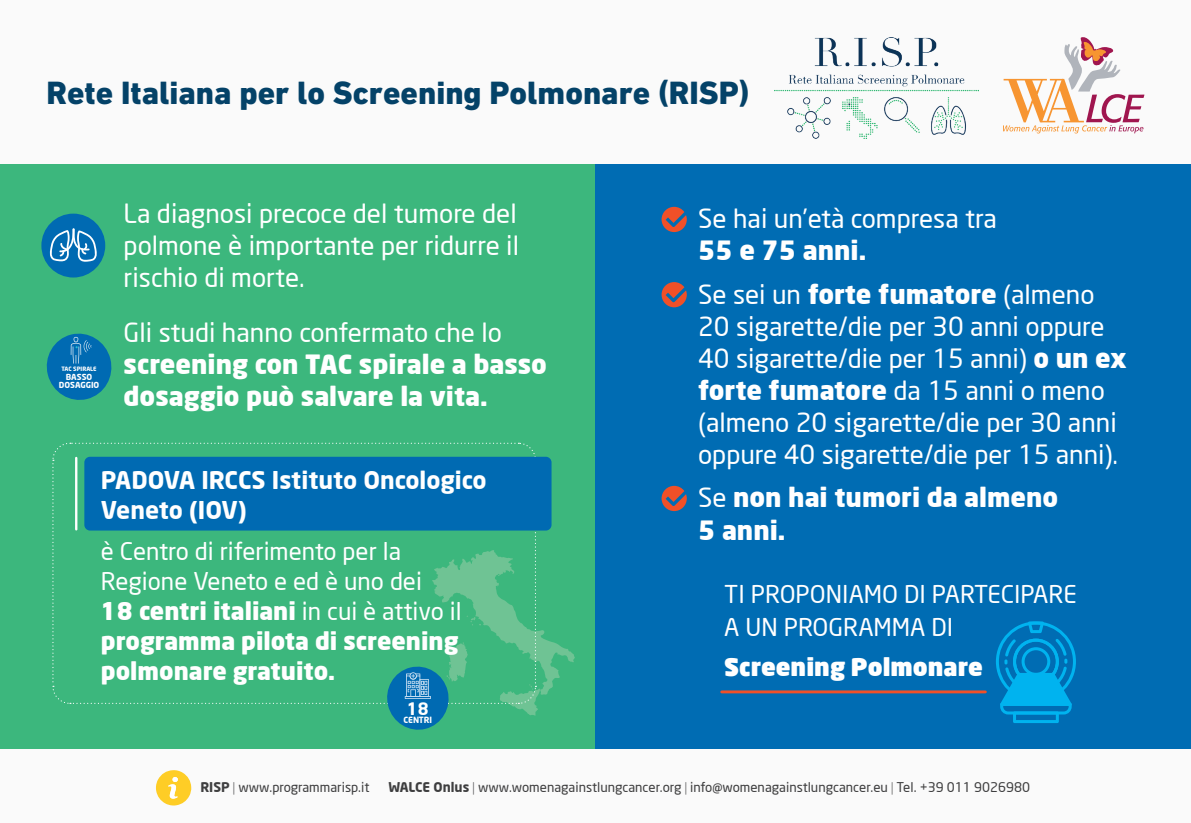
<style>
.page{position:relative;width:1191px;height:823px;background:#fff}
.page>*{position:absolute;margin:0;border:0;box-sizing:border-box;transform-origin:0 0}
.t1{font:800 32.8px "DIN Next CYR";color:#044268}
.t2{font:26px/32px "Neo Sans";color:#fff;text-align:justify}
.t3{font:900 26px/32px "Neo Sans";color:#fff}
.t4{font:24px/30px "Neo Sans";color:#fff}
.t5{font:700 24px/30px "Neo Sans";color:#fff}
.t6{font:900 24px "Neo Sans";color:#fff}
.t7{font:700 16.8px "Neo Sans";color:#fff}
.t8{font:13.2px "Neo Sans";color:#3e3e3f}
.t9{font:700 8.4px "Neo Sans";color:#fff}
.t10{font:700 8.2px/8.2px "Neo Sans";color:#fff;text-align:center}
.t11{font:700 5.8px "Neo Sans";letter-spacing:-.01em;color:#fff}
.s1{font-weight:900}
.s2{font-weight:400}
.s3{font-weight:700}
.s4{font-weight:300}
</style>
<div class="page">
<div style="left:0;top:0;width:1191px;height:164px;background:#fafafa"></div>
<div style="left:0;top:735px;width:1191px;height:87px;background:#fafafa"></div>
<div style="left:0;top:164px;width:595px;height:584px;background:#3cb77d"></div>
<div style="left:595px;top:164px;width:596px;height:584px;background:#006cb3"></div>
<svg style="left:661px;top:485px;width:26px;height:26px"></svg>
<svg style="left:661px;top:282px;width:26px;height:25px"></svg>
<svg style="left:661px;top:207px;width:26px;height:25px"></svg>
<div style="left:41px;top:213px;width:64px;height:64px;background:#006ab2;border-radius:50%"></div>
<svg style="left:49px;top:228px;width:48px;height:33px"></svg>
<svg style="left:1003px;top:37px;width:141px;height:96px"></svg>
<svg style="left:46px;top:333px;width:66px;height:67px"></svg>
<img style="left:774px;top:37px;width:204px;height:101px">
<svg style="left:156px;top:770px;width:35px;height:35px"></svg>
<svg style="left:996px;top:621px;width:80px;height:101px"></svg>
<hr style="left:721px;top:690px;width:264px;height:3px;background:#f05028">
<svg style="left:52px;top:442px;width:523px;height:288px"></svg>
<div style="left:84px;top:456px;width:467px;height:74px;background:#006ab2;border-radius:6px"></div>
<p class="t1" style="left:46px;top:73px;width:704px">Rete Italiana per lo Screening Polmonare (RISP)</p>
<p class="t11" style="left:62px;top:365px;width:37px">TAC SPIRALE</p>
<p class="t10" style="left:59px;top:372px;width:42px">BASSO<br>DOSAGGIO</p>
<p class="t2" style="left:124px;top:197px;width:397px">La diagnosi precoce del tumore del polmone è importante per ridurre il rischio di morte.</p>
<p class="t2" style="left:124px;top:315px;width:380px">Gli studi hanno confermato che lo</p>
<p class="t3" style="left:124px;top:347px;width:425px">screening con TAC spirale a basso dosaggio può salvare la vita.</p>
<p class="t5" style="left:101px;top:463px;width:387px">PADOVA IRCCS Istituto Oncologico<br>Veneto (IOV)</p>
<p class="t4" style="left:101px;top:535px;width:362px">è Centro di riferimento per la<br>Regione Veneto e ed è uno dei<br><span class="s1">18 centri italiani</span> in cui è attivo il <span class="s1">programma pilota di screening polmonare gratuito.</span></p>
<p class="t7" style="left:407px;top:697px;width:23px">18</p>
<p class="t9" style="left:403px;top:714px;width:30px">CENTRI</p>
<p class="t2" style="left:698px;top:202px;width:300px">Se hai un’età compresa tra</p>
<p class="t3" style="left:698px;top:228px;width:398px;line-height:43.4px">55 e 75 anni.<br><span class="s2">Se sei un</span> forte fumatore <span class="s2">(almeno</span></p>
<p class="t2" style="left:698px;top:310px;width:430px;text-align:left">20 sigarette/die per 30 anni oppure 40 sigarette/die per 15 anni) <span class="s1">o un ex forte fumatore</span> da 15 anni o meno (almeno 20 sigarette/die per 30 anni oppure 40 sigarette/die per 15 anni).</p>
<p class="t3" style="left:698px;top:480px;width:362px"><span class="s2">Se</span> non hai tumori da almeno<br>5 anni.</p>
<p class="t4" style="left:724px;top:577px;width:354px;line-height:32.6px">TI PROPONIAMO DI PARTECIPARE<br>A UN PROGRAMMA DI</p>
<p class="t6" style="left:724px;top:650px;width:260px">Screening Polmonare</p>
<p class="t8" style="left:200px;top:778px;width:171px"><span class="s3">RISP</span> <span class="s4">|</span> www.programmarisp.it</p>
<p class="t8" style="left:388px;top:778px;width:643px"><span class="s3">WALCE Onlus</span> <span class="s4">|</span> www.womenagainstlungcancer.org <span class="s4">|</span> info@womenagainstlungcancer.eu <span class="s4">|</span> Tel. +39 011 9026980</p>
</div>
